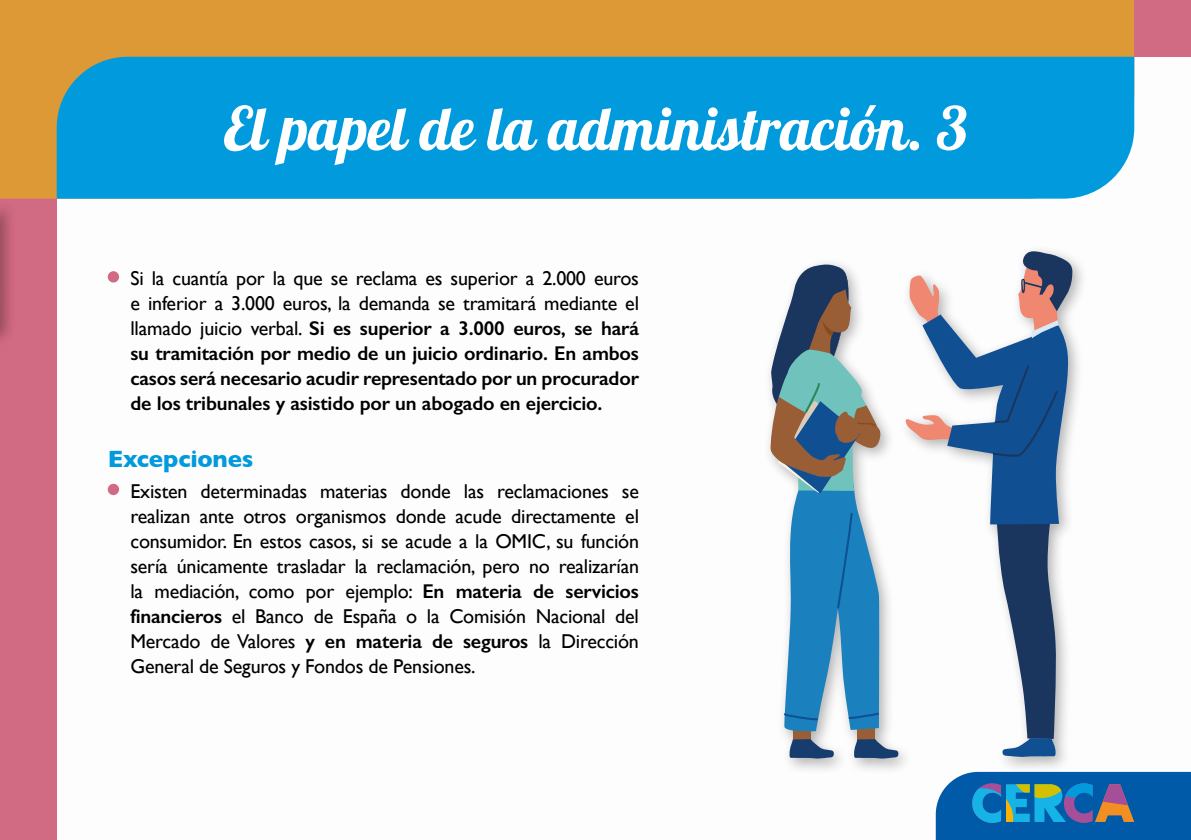
<style>
.page{position:relative;width:1191px;height:840px;background:#fff}
.page>*{position:absolute;margin:0;border:0;box-sizing:border-box;transform-origin:0 0}
.t1{font:60px "Lobster";color:#fff}
.t2{font:700 24px "Gill Sans";letter-spacing:-.01em;color:#009add}
.t3{font:20px/25px "Gill Sans";letter-spacing:-.01em;color:#000;text-align:justify}
.t4{font:600 20px/25px "Gill Sans";letter-spacing:-.01em;color:#000;text-align:justify}
.s1{font-weight:400}
.s2{font-weight:600}
</style>
<div class="page">
<div style="left:0;top:198px;width:57px;height:641px;background:#d16a83"></div>
<div style="left:0;top:0;width:1134px;height:198px;background:#dc9935"></div>
<div style="left:57px;top:57px;width:1077px;height:141px;background:#009add"></div>
<div style="left:1134px;top:0;width:57px;height:57px;background:#d16a83"></div>
<div style="left:108px;top:271px;width:11px;height:11px;background:#d16a83;border-radius:50%"></div>
<div style="left:108px;top:483px;width:11px;height:12px;background:#d16a83;border-radius:50%"></div>
<div style="left:0;top:198px;width:16px;height:585px;background:#000;opacity:.3"></div>
<svg style="left:0;top:204px;width:1px;height:167px"></svg>
<div style="left:763px;top:243px;width:325px;height:531px;background:#000;opacity:.3"></div>
<svg style="left:905px;top:247px;width:168px;height:509px"></svg>
<div style="left:793px;top:721px;width:17px;height:21px;background:#9a5e37"></div>
<div style="left:857px;top:721px;width:18px;height:21px;background:#9a5e37"></div>
<svg style="left:789px;top:738px;width:45px;height:20px"></svg>
<svg style="left:853px;top:738px;width:45px;height:20px"></svg>
<svg style="left:770px;top:263px;width:116px;height:469px"></svg>
<svg style="left:935px;top:771px;width:256px;height:68px;background:#236ea7"></svg>
<h1 class="t1" style="left:224px;top:90px;width:745px">El papel de la administración. 3</h1>
<p class="t4" style="left:130px;top:265px;width:510px"><span class="s1">Si la cuantía por la que se reclama es superior a 2.000 euros e inferior a 3.000 euros, la demanda se tramitará mediante el llamado juicio verbal.</span> Si es superior a 3.000 euros, se hará su tramitación por medio de un juicio ordinario. En ambos casos será necesario acudir representado por un procurador de los tribunales y asistido por un abogado en ejercicio.</p>
<p class="t2" style="left:108px;top:439px;width:147px">Excepciones</p>
<p class="t3" style="left:130px;top:478px;width:510px">Existen determinadas materias donde las reclamaciones se realizan ante otros organismos donde acude directamente el consumidor. En estos casos, si se acude a la OMIC, su función sería únicamente trasladar la reclamación, pero no realizarían la mediación, como por ejemplo: <span class="s2">En materia de servicios financieros</span> el Banco de España o la Comisión Nacional del Mercado de Valores <span class="s2">y en materia de seguros</span> la Dirección General de Seguros y Fondos de Pensiones.</p>
</div>
